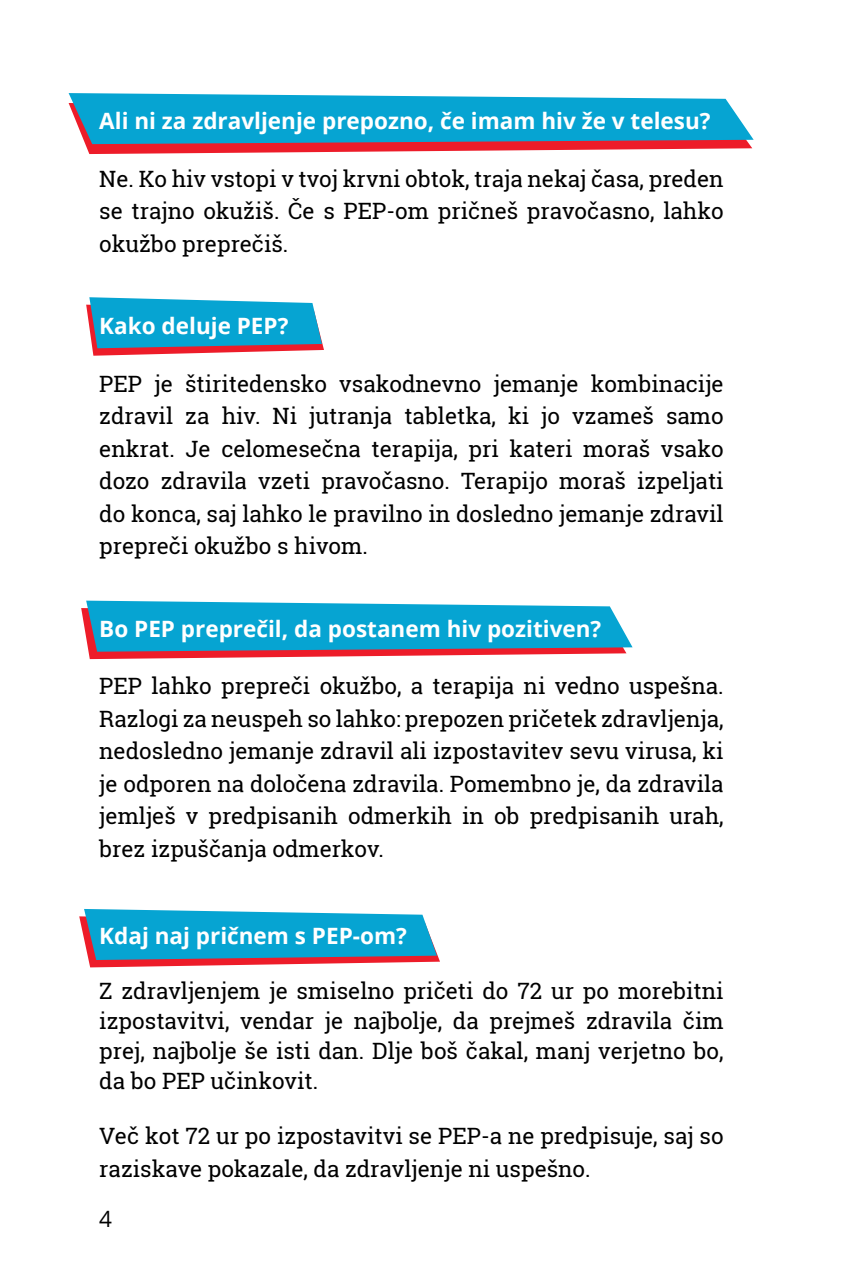
<style>
.page{position:relative;width:851px;height:1276px;background:#fff}
.page>*{position:absolute;margin:0;border:0;box-sizing:border-box;transform-origin:0 0}
.t1{font:22.5px/32.5px "Roboto Slab";color:#000;text-align:justify}
.t2{font:700 22.5px "Open Sans";color:#fff}
.t3{font:22.5px "Open Sans";color:#000}
</style>
<div class="page">
<svg style="left:79px;top:909px;width:361px;height:58px;background:#439ec2"></svg>
<svg style="left:81px;top:600px;width:551px;height:59px;background:#429fc3"></svg>
<svg style="left:86px;top:297px;width:238px;height:59px;background:#469fc3"></svg>
<svg style="left:69px;top:93px;width:684px;height:61px;background:#479abd"></svg>
<p class="t2" style="left:99px;top:105px;width:612px">Ali ni za zdravljenje prepozno, če imam hiv že v telesu?</p>
<p class="t1" style="left:99px;top:162px;width:625px">Ne. Ko hiv vstopi v tvoj krvni obtok, traja nekaj časa, preden se trajno okužiš. Če s PEP-om pričneš pravočasno, lahko okužbo preprečiš.</p>
<p class="t2" style="left:99px;top:310px;width:191px">Kako deluje PEP?</p>
<p class="t1" style="left:99px;top:367px;width:626px">PEP je štiritedensko vsakodnevno jemanje kombinacije zdravil za hiv. Ni jutranja tabletka, ki jo vzameš samo enkrat. Je celomesečna terapija, pri kateri moraš vsako dozo zdravila vzeti pravočasno. Terapijo moraš izpeljati do konca, saj lahko le pravilno in dosledno jemanje zdravil prepreči okužbo s hivom.</p>
<p class="t2" style="left:99px;top:613px;width:503px">Bo PEP preprečil, da postanem hiv pozitiven?</p>
<p class="t1" style="left:99px;top:669px;width:626px">PEP lahko prepreči okužbo, a terapija ni vedno uspešna.<br>Razlogi za neuspeh so lahko: prepozen pričetek zdravljenja, nedosledno jemanje zdravil ali izpostavitev sevu virusa, ki je odporen na določena zdravila. Pomembno je, da zdravila jemlješ v predpisanih odmerkih in ob predpisanih urah, brez izpuščanja odmerkov.</p>
<p class="t2" style="left:99px;top:920px;width:309px">Kdaj naj pričnem s PEP-om?</p>
<p class="t1" style="left:99px;top:976px;width:626px;line-height:30px">Z zdravljenjem je smiselno pričeti do 72 ur po morebitni izpostavitvi, vendar je najbolje, da prejmeš zdravila čim prej, najbolje še isti dan. Dlje boš čakal, manj verjetno bo, da bo PEP učinkovit.</p>
<p class="t1" style="left:99px;top:1119px;width:625px">Več kot 72 ur po izpostavitvi se PEP-a ne predpisuje, saj so raziskave pokazale, da zdravljenje ni uspešno.</p>
<p class="t3" style="left:99px;top:1203px;width:14px">4</p>
</div>
